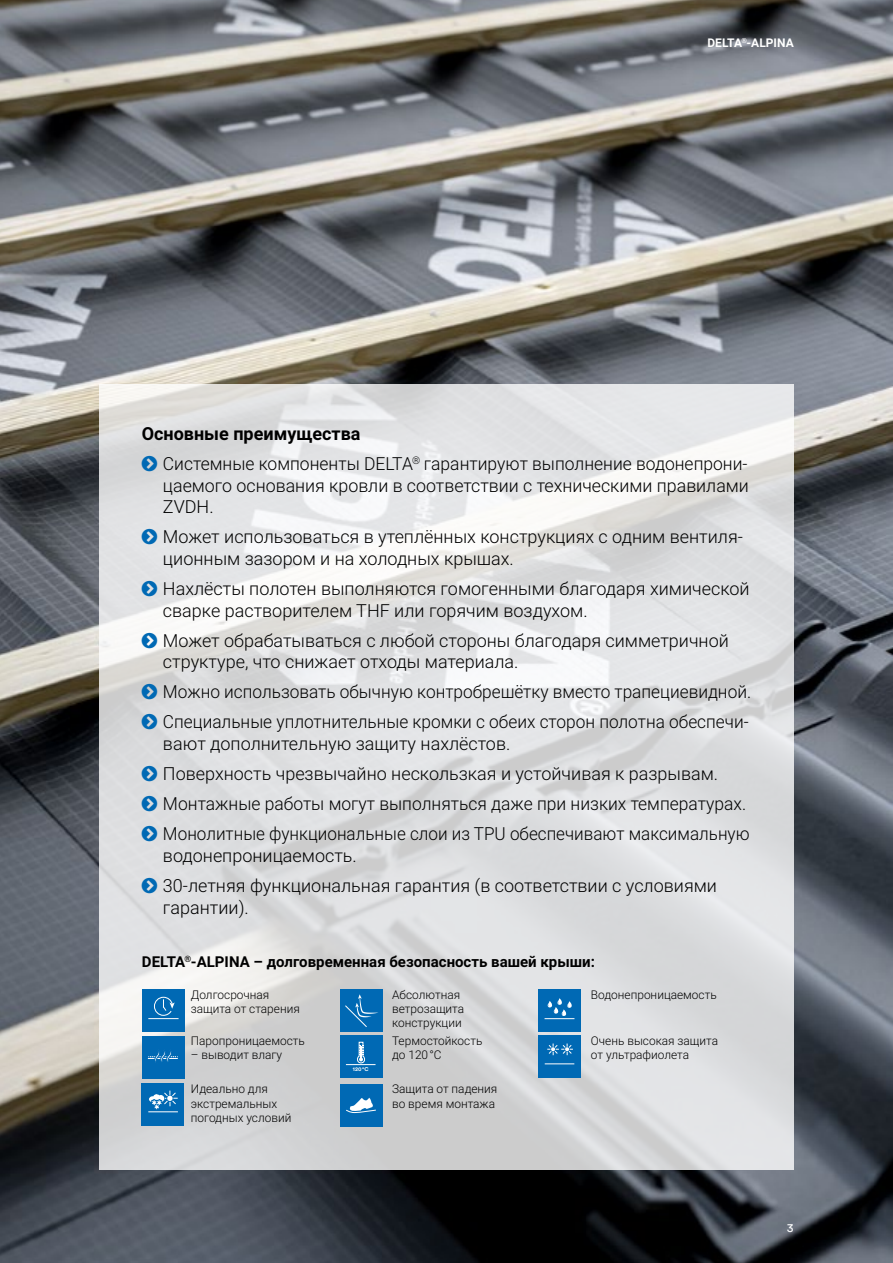
<style>
.page{position:relative;width:893px;height:1263px;background:#fff}
.page>*{position:absolute;margin:0;border:0;box-sizing:border-box;transform-origin:0 0}
.t1{font:300 18px/30.2px "Roboto";color:#000}
.t2{font:300 18px/30.2px "Roboto";color:#000;scale:.96 1}
.t3{font:700 15px "Roboto";color:#000}
.t4{font:300 12px/14.4px "Roboto";color:#000}
.t5{font:700 12px "Roboto";color:#fff}
.t6{font:12px "Circular XX";color:#fff}
.t7{font:700 5.4px "Circular XX";color:#fff}
.s1{font-weight:700}
</style>
<div class="page">
<img style="left:0;top:0;width:893px;height:1263px">
<svg style="left:99px;top:384px;width:695px;height:785px;background:#dedfe0"></svg>
<div style="left:142px;top:989px;width:42px;height:43px;background:#0069b4"></div>
<svg style="left:148px;top:996px;width:31px;height:23px"></svg>
<div style="left:340px;top:1084px;width:42px;height:42px;background:#0069b4"></div>
<svg style="left:346px;top:1097px;width:30px;height:16px"></svg>
<div style="left:340px;top:1036px;width:42px;height:42px;background:#0069b4"></div>
<svg style="left:345px;top:1041px;width:31px;height:24px"></svg>
<div style="left:539px;top:1036px;width:42px;height:42px;background:#0069b4"></div>
<svg style="left:547px;top:1043px;width:26px;height:13px"></svg>
<svg style="left:545px;top:1063px;width:29px;height:1px"></svg>
<div style="left:340px;top:989px;width:42px;height:43px;background:#0069b4"></div>
<svg style="left:345px;top:994px;width:33px;height:33px"></svg>
<div style="left:539px;top:989px;width:42px;height:43px;background:#0069b4"></div>
<svg style="left:545px;top:998px;width:29px;height:21px"></svg>
<div style="left:142px;top:1083px;width:42px;height:42px;background:#0069b4"></div>
<hr style="left:148px;top:1111px;width:30px;height:1px;background:#fff">
<svg style="left:149px;top:1090px;width:29px;height:20px"></svg>
<div style="left:142px;top:1036px;width:42px;height:42px;background:#0069b4"></div>
<svg style="left:148px;top:1051px;width:30px;height:12px"></svg>
<svg style="left:142px;top:456px;width:15px;height:15px"></svg>
<svg style="left:142px;top:529px;width:15px;height:15px"></svg>
<svg style="left:142px;top:581px;width:15px;height:15px"></svg>
<svg style="left:142px;top:632px;width:15px;height:16px"></svg>
<svg style="left:142px;top:684px;width:15px;height:16px"></svg>
<svg style="left:142px;top:714px;width:15px;height:16px"></svg>
<svg style="left:142px;top:766px;width:15px;height:15px"></svg>
<svg style="left:142px;top:796px;width:15px;height:15px"></svg>
<svg style="left:142px;top:826px;width:15px;height:16px"></svg>
<svg style="left:142px;top:878px;width:15px;height:15px"></svg>
<p class="t5" style="left:707px;top:34px;width:88px">DELTA<sup>®</sup>-ALPINA</p>
<p class="t1" style="left:163px;top:418px;width:586px;text-indent:-21px"><span class="s1">Основные преимущества<br></span>Системные компоненты DELTA<sup>®</sup> гарантируют выполнение водонепрони-</p>
<p class="t1" style="left:163px;top:474px;width:587px;line-height:21.6px">цаемого основания кровли в соответствии с техническими правилами<br>ZVDH.</p>
<p class="t1" style="left:163px;top:525px;width:581px;line-height:21.6px">Может использоваться в утеплённых конструкциях с одним вентиля&shy;ционным зазором и на холодных крышах.</p>
<p class="t1" style="left:163px;top:577px;width:588px;line-height:21.6px">Нахлёсты полотен выполняются гомогенными благодаря химической сварке растворителем THF или горячим воздухом.</p>
<p class="t1" style="left:163px;top:629px;width:567px;line-height:21.6px">Может обрабатываться с любой стороны благодаря симметричной структуре, что снижает отходы материала.</p>
<p class="t2" style="left:163px;top:676px;width:614px">Можно использовать обычную контробрешётку вместо трапециевидной.<br>Специальные уплотнительные кромки с обеих сторон полотна обеспечи-</p>
<p class="t1" style="left:163px;top:728px;width:588px">вают дополнительную защиту нахлёстов.<br>Поверхность чрезвычайно нескользкая и устойчивая к разрывам.<br>Монтажные работы могут выполняться даже при низких температурах.<br>Монолитные функциональные слои из TPU обеспечивают максимальную</p>
<p class="t1" style="left:163px;top:840px;width:556px">водонепроницаемость.<br>30-летняя функциональная гарантия (в соответствии с условиями</p>
<p class="t1" style="left:163px;top:891px;width:87px">гарантии).</p>
<p class="t3" style="left:142px;top:951px;width:455px">DELTA<sup>®</sup>-ALPINA – долговременная безопасность вашей крыши:</p>
<p class="t4" style="left:191px;top:987px;width:111px">Долгосрочная защита от старения</p>
<p class="t4" style="left:392px;top:1033px;width:92px">Термостойкость до 120 °C</p>
<p class="t4" style="left:392px;top:987px;width:70px">Абсолютная</p>
<p class="t4" style="left:591px;top:987px;width:127px">Водонепроницаемость</p>
<p class="t4" style="left:392px;top:1001px;width:74px">ветрозащита конструкции</p>
<p class="t4" style="left:591px;top:1033px;width:129px">Очень высокая защита от ультрафиолета</p>
<p class="t4" style="left:191px;top:1033px;width:115px">Паропроницаемость</p>
<p class="t4" style="left:191px;top:1047px;width:93px">– выводит влагу</p>
<p class="t4" style="left:191px;top:1081px;width:102px">Идеально для экстремальных погодных условий</p>
<p class="t7" style="left:353px;top:1065px;width:17px">120°C</p>
<p class="t4" style="left:392px;top:1081px;width:107px">Защита от падения во время монтажа</p>
<p class="t6" style="left:787px;top:1219px;width:8px">3</p>
</div>
